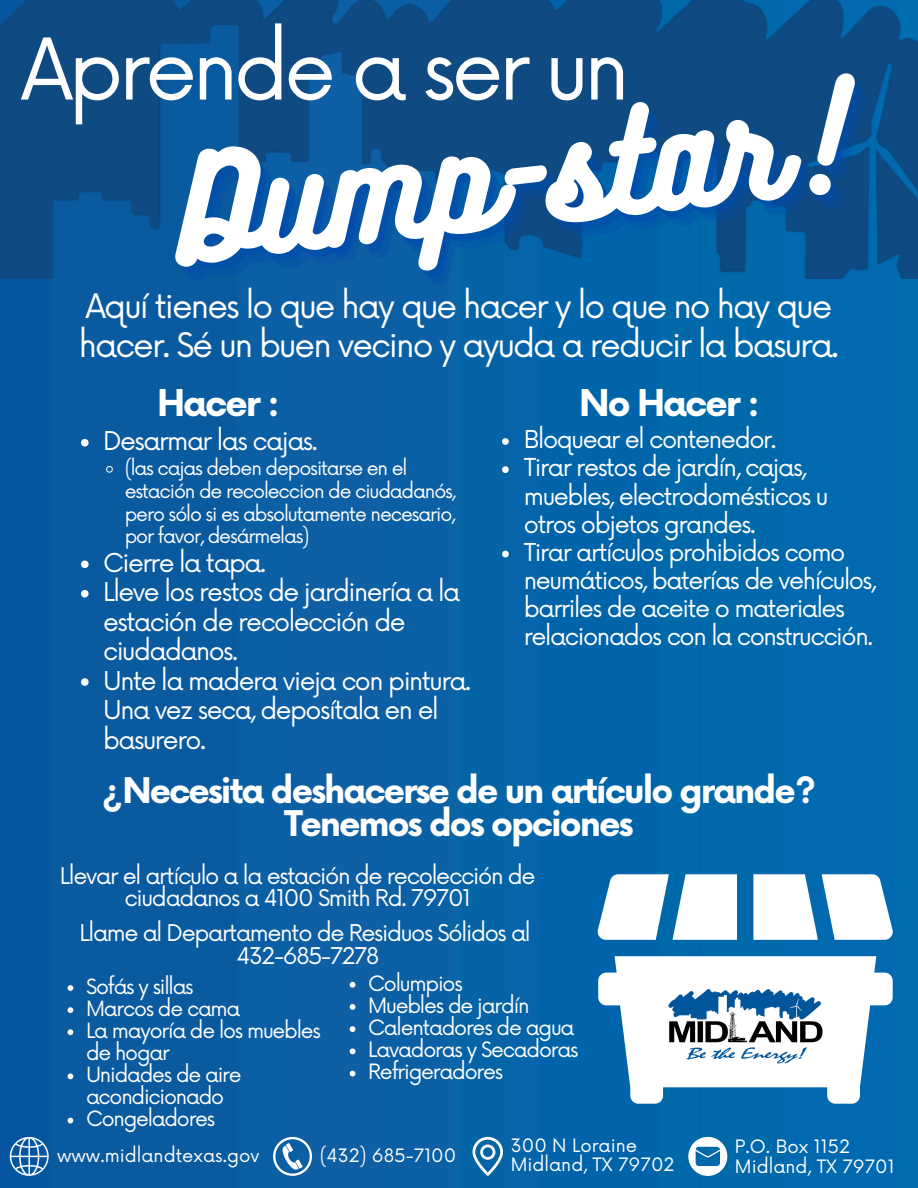
<style>
.page{position:relative;width:918px;height:1188px;background:#fff}
.page>*{position:absolute;margin:0;border:0;box-sizing:border-box;transform-origin:0 0}
.t1{font:129px "Bukhari Script";color:#fff}
.t2{font:82.8px "Now";letter-spacing:-.06em;color:#fff}
.t3{font:700 36px "Now";letter-spacing:-.06em;color:#fff}
.t4{font:700 34.5px/33.8px "Now";letter-spacing:-.06em;color:#fff;text-align:center}
.t5{font:33px/39.3px "Now";letter-spacing:-.06em;color:#fff}
.t6{font:25.35px/29.4px "Now";letter-spacing:-.06em;color:#fff}
.t7{font:24.15px/28.2px "Now";letter-spacing:-.06em;color:#fff}
.t8{font:22.5px/22.5px "Now";letter-spacing:-.06em;color:#fff;text-align:center}
.t9{font:20.55px/22px "Now";letter-spacing:-.06em;color:#fff}
.t10{font:19.05px/22.8px "Now";letter-spacing:-.06em;color:#fff}
.t11{font:18px "Now";color:#fff}
</style>
<div class="page">
<img style="left:0;top:278px;width:918px;height:910px">
<svg style="left:273px;top:1137px;width:39px;height:39px"></svg>
<svg style="left:473px;top:1137px;width:30px;height:39px"></svg>
<svg style="left:688px;top:1137px;width:39px;height:39px"></svg>
<svg style="left:9px;top:1136px;width:40px;height:41px;background:#4b84ba"></svg>
<img style="left:0;top:0;width:918px;height:278px">
<svg style="left:753px;top:874px;width:140px;height:66px"></svg>
<svg style="left:598px;top:874px;width:139px;height:66px"></svg>
<svg style="left:598px;top:956px;width:295px;height:148px"></svg>
<img style="left:663px;top:986px;width:165px;height:78px">
<svg style="left:68px;top:985px;width:5px;height:6px"></svg>
<svg style="left:68px;top:1007px;width:5px;height:6px"></svg>
<svg style="left:68px;top:1029px;width:5px;height:6px"></svg>
<svg style="left:68px;top:1074px;width:5px;height:5px"></svg>
<svg style="left:68px;top:1118px;width:5px;height:5px"></svg>
<svg style="left:350px;top:982px;width:5px;height:6px"></svg>
<svg style="left:350px;top:1004px;width:5px;height:6px"></svg>
<svg style="left:350px;top:1026px;width:5px;height:6px"></svg>
<svg style="left:350px;top:1048px;width:5px;height:6px"></svg>
<svg style="left:350px;top:1071px;width:5px;height:5px"></svg>
<svg style="left:81px;top:439px;width:8px;height:8px"></svg>
<svg style="left:105px;top:465px;width:9px;height:8px"></svg>
<svg style="left:81px;top:560px;width:8px;height:8px"></svg>
<svg style="left:81px;top:590px;width:8px;height:8px"></svg>
<svg style="left:81px;top:678px;width:8px;height:8px"></svg>
<svg style="left:502px;top:438px;width:7px;height:7px"></svg>
<svg style="left:502px;top:466px;width:7px;height:7px"></svg>
<svg style="left:502px;top:551px;width:7px;height:6px"></svg>
<svg style="left:509px;top:143px;width:131px;height:90px;background:#09538f"></svg>
<svg style="left:803px;top:77px;width:70px;height:126px;background:#0d4d85"></svg>
<h6 class="t2" style="left:21px;top:23px;width:611px">Aprende a ser un</h6>
<p class="t1" style="left:167px;top:126px;width:676px;rotate:-6deg">Dump-star!</p>
<p class="t5" style="left:79px;top:288px;width:762px">Aquí tienes lo que hay que hacer y lo que no hay que hacer. Sé un buen vecino y ayuda a reducir la basura.</p>
<p class="t3" style="left:157px;top:384px;width:124px">Hacer :</p>
<p class="t6" style="left:103px;top:428px;width:216px">Desarmar las cajas.</p>
<p class="t10" style="left:125px;top:458px;width:333px">(las cajas deben depositarse en el estación de recoleccion de ciudadanós, pero sólo si es absolutamente necesario, por favor, desármelas)</p>
<p class="t6" style="left:103px;top:549px;width:165px">Cierre la tapa.</p>
<p class="t6" style="left:103px;top:579px;width:359px">Lleve los restos de jardinería a la estación de recolección de ciudadanos.</p>
<p class="t6" style="left:103px;top:667px;width:369px">Unte la madera vieja con pintura.<br>Una vez seca, deposítala en el basurero.</p>
<p class="t3" style="left:579px;top:384px;width:182px">No Hacer :</p>
<p class="t7" style="left:524px;top:427px;width:254px">Bloquear el contenedor.</p>
<p class="t7" style="left:524px;top:455px;width:306px">Tirar restos de jardín, cajas, muebles, electrodomésticos u otros objetos grandes.</p>
<p class="t7" style="left:524px;top:539px;width:354px">Tirar artículos prohibidos como neumáticos, baterías de vehículos, barriles de aceite o materiales relacionados con la construcción.</p>
<p class="t4" style="left:102px;top:775px;width:716px">¿Necesita deshacerse de un artículo grande?<br>Tenemos dos opciones</p>
<h3 class="t8" style="left:60px;top:865px;width:477px">Llevar el artículo a la estación de recolección de ciudadanos a 4100 Smith Rd. 79701</h3>
<p class="t8" style="left:80px;top:923px;width:453px">Llame al Departamento de Residuos Sólidos al<br>432-685-7278</p>
<p class="t9" style="left:86px;top:976px;width:109px">Sofás y sillas</p>
<h2 class="t9" style="left:86px;top:999px;width:156px">Marcos de cama</h2>
<h1 class="t9" style="left:86px;top:1021px;width:236px">La mayoría de los muebles de hogar</h1>
<h4 class="t9" style="left:86px;top:1065px;width:157px">Unidades de aire acondicionado</h4>
<h3 class="t9" style="left:86px;top:1109px;width:131px">Congeladores</h3>
<p class="t9" style="left:368px;top:973px;width:96px">Columpios</p>
<p class="t9" style="left:368px;top:995px;width:163px">Muebles de jardín</p>
<p class="t9" style="left:368px;top:1018px;width:208px">Calentadores de agua</p>
<p class="t9" style="left:368px;top:1040px;width:212px">Lavadoras y Secadoras</p>
<p class="t9" style="left:368px;top:1062px;width:137px">Refrigeradores</p>
<h6 class="t11" style="left:57px;top:1145px;width:204px">www.midlandtexas.gov</h6>
<p class="t11" style="left:320px;top:1145px;width:138px">(432) 685-7100</p>
<p class="t11" style="left:511px;top:1136px;width:128px">300 N Loraine</p>
<p class="t11" style="left:511px;top:1155px;width:165px">Midland, TX 79702</p>
<p class="t11" style="left:735px;top:1136px;width:117px">P.O. Box 1152</p>
<h3 class="t11" style="left:735px;top:1157px;width:161px">Midland, TX 79701</h3>
</div>
